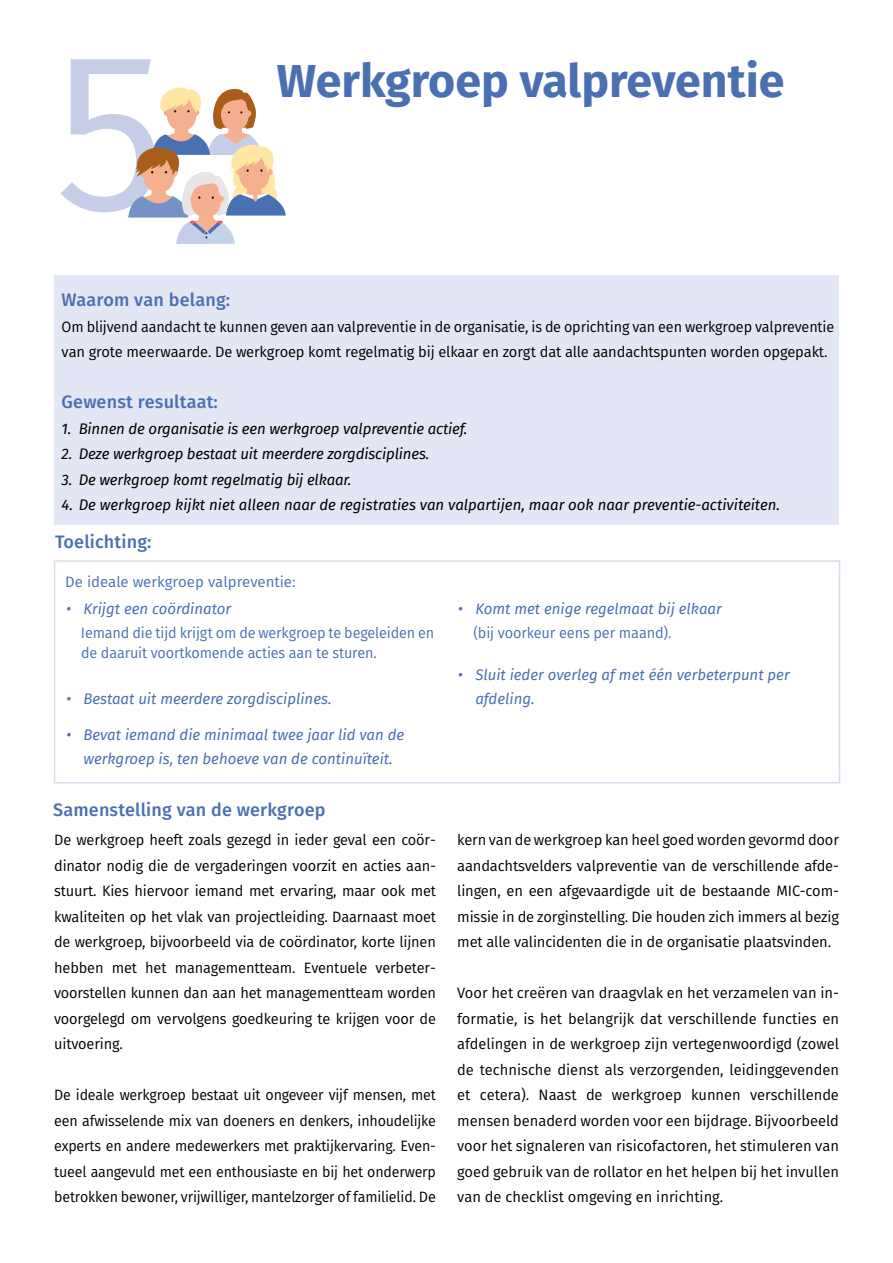
<style>
.page{position:relative;width:893px;height:1263px;background:#fff}
.page>*{position:absolute;margin:0;border:0;box-sizing:border-box;transform-origin:0 0}
.t1{font:700 46.5px "Fira Sans";color:#4970b2}
.t2{font:500 18px "Fira Sans";letter-spacing:.01em;color:#4970b2}
.t3{font:15px/25.5px "Fira Sans";letter-spacing:-.01em;color:#000;text-align:justify}
.t4{font:15px/25.5px "Fira Sans";letter-spacing:-.01em;color:#000;text-align:justify;scale:.95 1}
.t5{font:italic 15px "Fira Sans";letter-spacing:-.01em;color:#000}
.t6{font:italic 15px/24px "Fira Sans";color:#4970b2;text-align:center}
.t7{font:15px/25.5px "Fira Sans";letter-spacing:-.01em;color:#000;scale:.96 1}
.t8{font:15px/19.5px "Fira Sans";letter-spacing:-.01em;color:#4970b2;scale:.96 1}
.t9{font:15px "Fira Sans";letter-spacing:-.01em;color:#4970b2}
</style>
<div class="page">
<div style="left:54px;top:275px;width:785px;height:249px;background:#e3e6f4"></div>
<div style="left:54px;top:560px;width:786px;height:223px;border:2px solid #d8dded"></div>
<svg style="left:61px;top:59px;width:225px;height:185px"></svg>
<h1 class="t1" style="left:277px;top:42px;width:509px">Werkgroep valpreventie</h1>
<p class="t2" style="left:62px;top:287px;width:170px">Waarom van belang:</p>
<p class="t7" style="left:62px;top:315px;width:806px">Om blijvend aandacht te kunnen geven aan valpreventie in de organisatie, is de oprichting van een werkgroep valpreventie van grote meerwaarde. De werkgroep komt regelmatig bij elkaar en zorgt dat alle aandachtspunten worden opgepakt.</p>
<p class="t2" style="left:62px;top:389px;width:158px">Gewenst resultaat:</p>
<p class="t5" style="left:62px;top:417px;width:407px">1. Binnen de organisatie is een werkgroep valpreventie actief.</p>
<p class="t5" style="left:62px;top:443px;width:369px">2. Deze werkgroep bestaat uit meerdere zorgdisciplines.</p>
<p class="t5" style="left:62px;top:468px;width:291px">3. De werkgroep komt regelmatig bij elkaar.</p>
<p class="t5" style="left:62px;top:494px;width:720px">4. De werkgroep kijkt niet alleen naar de registraties van valpartijen, maar ook naar preventie-activiteiten.</p>
<p class="t2" style="left:55px;top:530px;width:98px">Toelichting:</p>
<p class="t9" style="left:65px;top:571px;width:232px">De ideale werkgroep valpreventie:</p>
<p class="t6" style="left:66px;top:597px;width:166px">• Krijgt een coördinator</p>
<p class="t8" style="left:81px;top:624px;width:370px">Iemand die tijd krijgt om de werkgroep te begeleiden en de daaruit voortkomende acties aan te sturen.</p>
<p class="t6" style="left:66px;top:687px;width:267px">• Bestaat uit meerdere zorgdisciplines.</p>
<p class="t6" style="left:66px;top:723px;width:339px">• Bevat iemand die minimaal twee jaar lid van de werkgroep is, ten behoeve van de continuïteit.</p>
<p class="t2" style="left:53px;top:797px;width:274px">Samenstelling van de werkgroep</p>
<p class="t3" style="left:54px;top:828px;width:383px">De werkgroep heeft zoals gezegd in ieder geval een coör&shy;dinator nodig die de vergaderingen voorzit en acties aan&shy;stuurt. Kies hiervoor iemand met ervaring, maar ook met kwaliteiten op het vlak van projectleiding. Daarnaast moet de werkgroep, bijvoorbeeld via de coördinator, korte lijnen hebben met het managementteam. Eventuele verbeter&shy;voorstellen kunnen dan aan het managementteam worden voorgelegd om vervolgens goedkeuring te krijgen voor de uitvoering.</p>
<p class="t4" style="left:54px;top:1083px;width:403px">De ideale werkgroep bestaat uit ongeveer vijf mensen, met een afwisselende mix van doeners en denkers, inhoudelijke experts en andere medewerkers met praktijkervaring. Even&shy;tueel aangevuld met een enthousiaste en bij het onderwerp betrokken bewoner, vrijwilliger, mantelzorger of familielid. De</p>
<p class="t6" style="left:458px;top:597px;width:265px">• Komt met enige regelmaat bij elkaar</p>
<p class="t9" style="left:473px;top:622px;width:200px">(bij voorkeur eens per maand).</p>
<p class="t6" style="left:475px;top:663px;width:316px;text-align:left;text-indent:-17px">• Sluit ieder overleg af met één verbeterpunt per afdeling.</p>
<p class="t3" style="left:457px;top:828px;width:383px">kern van de werkgroep kan heel goed worden gevormd door aandachtsvelders valpreventie van de verschillende afde&shy;lingen, en een afgevaardigde uit de bestaande MIC-com&shy;missie in de zorginstelling. Die houden zich immers al bezig met alle valincidenten die in de organisatie plaatsvinden.</p>
<p class="t3" style="left:457px;top:981px;width:383px">Voor het creëren van draagvlak en het verzamelen van in&shy;formatie, is het belangrijk dat verschillende functies en afdelingen in de werkgroep zijn vertegenwoordigd (zowel de technische dienst als verzorgenden, leidinggevenden et cetera). Naast de werkgroep kunnen verschillende mensen benaderd worden voor een bijdrage. Bijvoorbeeld voor het signaleren van risicofactoren, het stimuleren van goed gebruik van de rollator en het helpen bij het invullen van de checklist omgeving en inrichting.</p>
</div>
